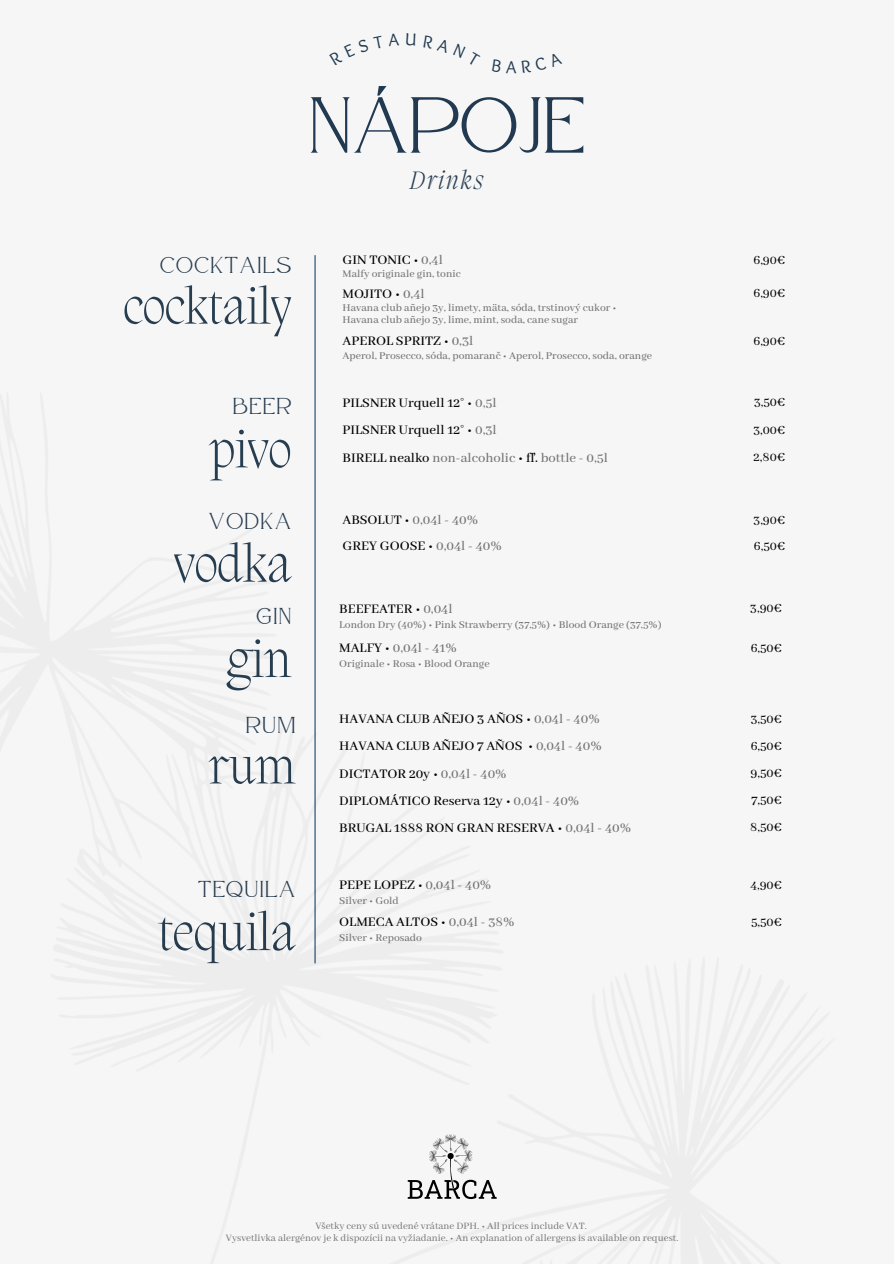
<style>
.page{position:relative;width:894px;height:1264px;background:#fff}
.page>*{position:absolute;margin:0;border:0;box-sizing:border-box;transform-origin:0 0}
.t1{font:79.2px "Atteron";color:#213a51}
.t2{font:200 52.2px "Migra";color:#273d50}
.t3{font:200 50.7px "Migra";color:#273d50}
.t4{font:italic 200 25.8px "Migra";letter-spacing:.06em;color:#273d50}
.t5{font:22.95px "Atteron";letter-spacing:.06em;color:#273d50}
.t6{font:500 14.55px "Abhaya Libre";color:#000}
.t7{font:500 14.55px "Abhaya Libre";color:#737373}
.t8{font:13.95px "Abhaya Libre";color:#000}
.t9{font:500 11.55px "Abhaya Libre";color:#737373}
.t10{font:10.8px/11.7px "Abhaya Libre";color:#737373;text-align:center}
.s1{color:#737373}
.s2{color:#000}
</style>
<div class="page">
<div style="left:0;top:0;width:893px;height:1263px;background:#f6f6f6"></div>
<h1 class="t1" style="left:308px;top:79px;width:278px">NÁPOJE</h1>
<h3 class="t4" style="left:410px;top:168px;width:75px">Drinks</h3>
<h4 class="t5" style="left:160px;top:252px;width:133px">COCKTAILS</h4>
<h2 class="t3" style="left:123px;top:282px;width:169px">cocktaily</h2>
<h4 class="t5" style="left:233px;top:393px;width:60px">BEER</h4>
<h2 class="t2" style="left:209px;top:425px;width:83px">pivo</h2>
<h6 class="t6" style="left:342px;top:252px;width:102px">GIN TONIC • <span class="s1">0,4l</span></h6>
<h6 class="t6" style="left:342px;top:285px;width:84px">MOJITO • <span class="s1">0,4l</span></h6>
<h6 class="t6" style="left:342px;top:333px;width:132px">APEROL SPRITZ • <span class="s1">0,3l</span></h6>
<p class="t9" style="left:342px;top:267px;width:120px">Malfy originale gin, tonic</p>
<p class="t9" style="left:342px;top:301px;width:275px">Havana club añejo 3y, limety, mäta, sóda, trstinový cukor •</p>
<p class="t9" style="left:342px;top:314px;width:237px">Havana club añejo 3y, lime, mint, soda, cane sugar</p>
<p class="t9" style="left:342px;top:349px;width:311px">Aperol, Prosecco, sóda, pomaranč • Aperol, Prosecco, soda, orange</p>
<h6 class="t6" style="left:342px;top:394px;width:155px">PILSNER Urquell 12° • <span class="s1">0,5l</span></h6>
<h6 class="t6" style="left:342px;top:422px;width:156px">PILSNER Urquell 12° • <span class="s1">0,3l</span></h6>
<h6 class="t7" style="left:342px;top:449px;width:267px"><span class="s2">BIRELL nealko</span> non-alcoholic <span class="s2">• fľ.</span> bottle - 0,5l</h6>
<h4 class="t5" style="left:208px;top:507px;width:84px">VODKA</h4>
<h6 class="t7" style="left:342px;top:512px;width:137px"><span class="s2">ABSOLUT •</span> 0,04l - 40%</h6>
<h6 class="t6" style="left:342px;top:538px;width:161px">GREY GOOSE • <span class="s1">0,04l - 40%</span></h6>
<h2 class="t2" style="left:174px;top:539px;width:119px">vodka</h2>
<h4 class="t5" style="left:256px;top:602px;width:36px">GIN</h4>
<h6 class="t6" style="left:339px;top:600px;width:115px">BEEFEATER • <span class="s1">0,04l</span></h6>
<h6 class="t7" style="left:339px;top:640px;width:119px"><span class="s2">MALFY •</span> 0,04l - 41%</h6>
<p class="t9" style="left:339px;top:618px;width:324px">London Dry (40%) • Pink Strawberry (37,5%) • Blood Orange (37,5%)</p>
<p class="t9" style="left:339px;top:657px;width:152px">Originale • Rosa • Blood Orange</p>
<h2 class="t2" style="left:226px;top:634px;width:67px">gin</h2>
<h4 class="t5" style="left:246px;top:712px;width:51px">RUM</h4>
<h6 class="t6" style="left:339px;top:710px;width:262px">HAVANA CLUB AÑEJO 3 AÑOS • <span class="s1">0,04l - 40%</span></h6>
<h2 class="t3" style="left:208px;top:742px;width:88px">rum</h2>
<h6 class="t6" style="left:339px;top:738px;width:264px">HAVANA CLUB AÑEJO 7 AÑOS • <span class="s1">0,04l - 40%</span></h6>
<h6 class="t6" style="left:339px;top:765px;width:169px">DICTATOR 20y • <span class="s1">0,04l - 40%</span></h6>
<h6 class="t6" style="left:339px;top:792px;width:241px">DIPLOMÁTICO Reserva 12y • <span class="s1">0,04l - 40%</span></h6>
<h6 class="t6" style="left:339px;top:819px;width:293px">BRUGAL 1888 RON GRAN RESERVA • <span class="s1">0,04l - 40%</span></h6>
<h4 class="t5" style="left:198px;top:875px;width:99px">TEQUILA</h4>
<h6 class="t6" style="left:339px;top:877px;width:154px">PEPE LOPEZ • <span class="s1">0,04l - 40%</span></h6>
<h6 class="t6" style="left:339px;top:913px;width:177px">OLMECA ALTOS • <span class="s1">0,04l - 38%</span></h6>
<p class="t9" style="left:339px;top:894px;width:61px">Silver • Gold</p>
<p class="t9" style="left:339px;top:931px;width:84px">Silver • Reposado</p>
<h2 class="t2" style="left:158px;top:907px;width:139px">tequila</h2>
<p class="t8" style="left:753px;top:252px;width:33px">6,90€</p>
<p class="t8" style="left:753px;top:285px;width:33px">6,90€</p>
<p class="t8" style="left:753px;top:333px;width:33px">6,90€</p>
<p class="t8" style="left:753px;top:395px;width:33px">3,50€</p>
<p class="t8" style="left:753px;top:422px;width:33px">3,00€</p>
<p class="t8" style="left:753px;top:449px;width:33px">2,80€</p>
<p class="t8" style="left:753px;top:512px;width:33px">3,90€</p>
<p class="t8" style="left:753px;top:538px;width:33px">6,50€</p>
<p class="t8" style="left:750px;top:600px;width:33px">3,90€</p>
<p class="t8" style="left:750px;top:640px;width:33px">6,50€</p>
<p class="t8" style="left:750px;top:710px;width:33px">3,50€</p>
<p class="t8" style="left:750px;top:738px;width:33px">6,50€</p>
<p class="t8" style="left:750px;top:765px;width:33px">9,50€</p>
<p class="t8" style="left:751px;top:792px;width:32px">7,50€</p>
<p class="t8" style="left:750px;top:819px;width:33px">8,50€</p>
<p class="t8" style="left:750px;top:877px;width:33px">4,90€</p>
<p class="t8" style="left:750px;top:914px;width:32px">5,50€</p>
<p class="t10" style="left:226px;top:1220px;width:454px">Všetky ceny sú uvedené vrátane DPH. • All prices include VAT.<br>Vysvetlivka alergénov je k dispozícii na vyžiadanie. • An explanation of allergens is available on request.</p>
</div>
